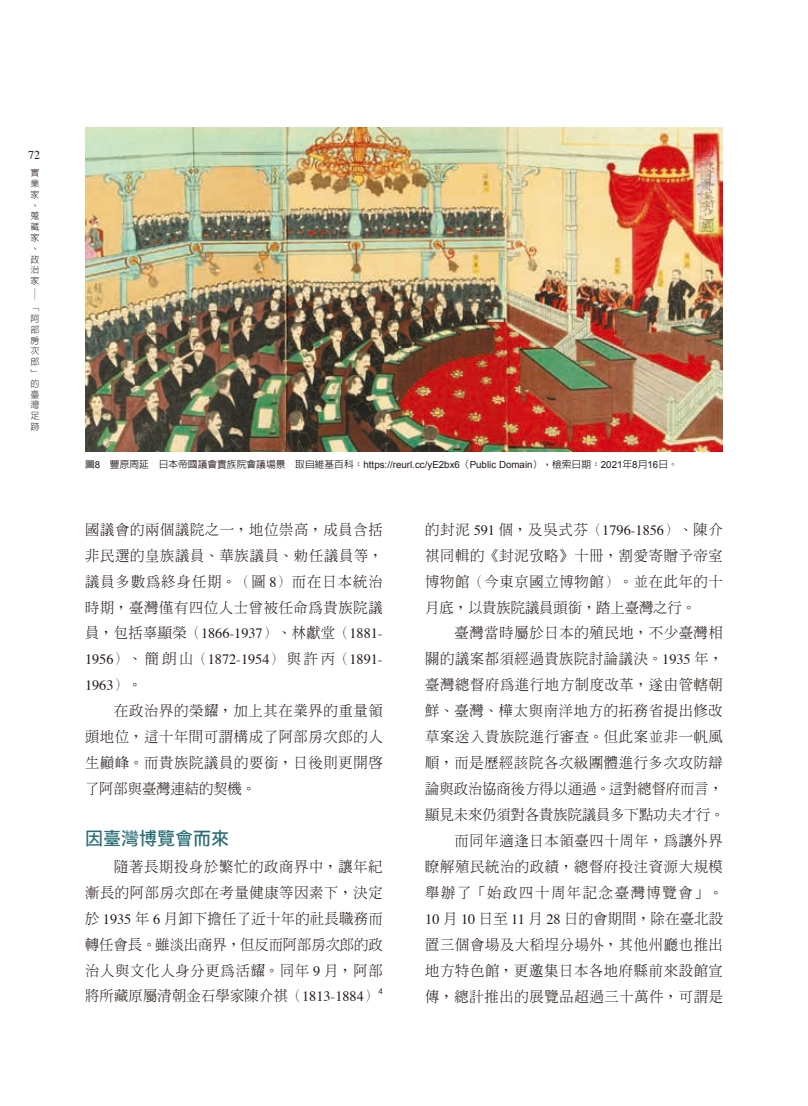
<style>
.page{position:relative;width:808px;height:1106px;background:#fff}
.page>*{position:absolute;margin:0;border:0;box-sizing:border-box;transform-origin:0 0}
.t1{font:500 18px "Noto Sans CJ Ktc";color:#2a6e74}
.t2{font:300 14.25px/26px "AR Ming B5";letter-spacing:.05em;color:#231916;text-align:justify}
.t3{font:14.25px/26px "Times";color:#231916}
.t4{font:12px "Times";color:#231916}
.t5{font:9.75px "Arial";color:#231916}
.t6{font:300 9px/10.8px "AR Hei B5";color:#231916}
.t7{font:300 9px "AR Hei B5";color:#231916;scale:1.5 1}
.t8{font:8.25px "Century Gothic";color:#231916}
.s1{font-family:"AR Hei B5";font-weight:500}
.s2{font-family:"Source Han Serif TC"}
.s3{font-family:"Times";font-weight:400}
.s4{font-family:"AR Ming B5";font-weight:300}
</style>
<div class="page">
<img style="left:85px;top:128px;width:638px;height:323px">
<p class="t4" style="left:28px;top:147px;width:13px">72</p>
<p class="t6" style="left:31px;top:167px;width:10px">實業家、蒐藏家、政治家</p>
<p class="t7" style="left:40px;top:287px;width:10px;rotate:90deg">—</p>
<p class="t6" style="left:31px;top:302px;width:10px">「阿部房次郎」的臺灣足跡</p>
<p class="t5" style="left:85px;top:458px;width:594px"><span class="s1">圖</span>8 <span class="s1">豐原周延　日本帝國議會貴族院會議場景　取自維基百科：</span>https://reurl.cc/yE2bx6<span class="s1">（</span>Public Domain<span class="s1">），檢索日期：</span>2021<span class="s1">年</span>8<span class="s1">月</span>16<span class="s1">日。</span></p>
<p class="t2" style="left:85px;top:516px;width:299px">國議會的兩個議院之一，地位崇高，成員含括非民選的皇族議員、華族議員、<span class="s2">勅</span>任議員等，議員多數為終身任期。（圖 <span class="s3">8</span>）而在日本統治時期，臺灣僅有四位人士曾被任命為貴族院議員，包括辜顯榮（<span class="s3">1866-1937</span>）、林獻堂（<span class="s3">1881-</span></p>
<p class="t3" style="left:85px;top:647px;width:299px">1956<span class="s4">）、簡朗山（</span>1872-1954<span class="s4">）與許丙（</span>1891-<br>1963<span class="s4">）。</span></p>
<p class="t2" style="left:85px;top:698px;width:299px">　　在政治界的榮耀，加上其在業界的重量領頭地位，這十年間可謂構成了阿部房次郎的人生巔峰。而貴族院議員的要銜，日後則更開啟了阿部與臺灣連結的契機。</p>
<p class="t1" style="left:85px;top:828px;width:145px">因臺灣博覽會而來</p>
<p class="t2" style="left:85px;top:853px;width:299px">　　隨著長期投身於繁忙的政商界中，讓年紀漸長的阿部房次郎在考量健康等因素下，決定於 <span class="s3">1935</span> 年 <span class="s3">6</span> 月卸下擔任了近十年的社長職務而轉任會長。雖淡出商界，但反而阿部房次郎的政治人與文化人身分更為活耀。同年 <span class="s3">9</span> 月，阿部將所藏原屬清朝金石學家陳介祺（<span class="s3">1813-1884</span>）</p>
<p class="t8" style="left:378px;top:985px;width:6px">4</p>
<p class="t2" style="left:425px;top:516px;width:301px;text-align:left">的封泥 <span class="s3">591</span> 個，及吳式芬（<span class="s3">1796-1856</span>）、陳介祺同輯的《封泥攷略》十冊，割愛寄贈予帝室博物館（今東京國立博物館）。並在此年的十月底，以貴族院議員頭銜，踏上臺灣之行。<br>　　臺灣當時屬於日本的殖民地，不少臺灣相關的議案都須經過貴族院討論議決。<span class="s3">1935</span> 年，臺灣總督府為進行地方制度改革，遂由管轄朝鮮、臺灣、樺太與南洋地方的拓務省提出修改草案送入貴族院進行審查。但此案並非一帆風順，而是歷經該院各次級團體進行多次攻防辯論與政治協商後方得以通過。這對總督府而言，顯見未來仍須對各貴族院議員多下點功夫才行。　　而同年適逢日本領臺四十周年，為讓外界瞭解殖民統治的政績，總督府投注資源大規模舉辦了「始政四十周年記念臺灣博覽會」。<br><span class="s3">10</span> 月 <span class="s3">10</span> 日至 <span class="s3">11</span> 月 <span class="s3">28</span> 日的會期間，除在臺北設置三個會場及大稻埕分場外，其他州廳也推出地方特色館，更邀集日本各地府縣前來設館宣傳，總計推出的展覽品超過三十萬件，可謂是</p>
</div>
